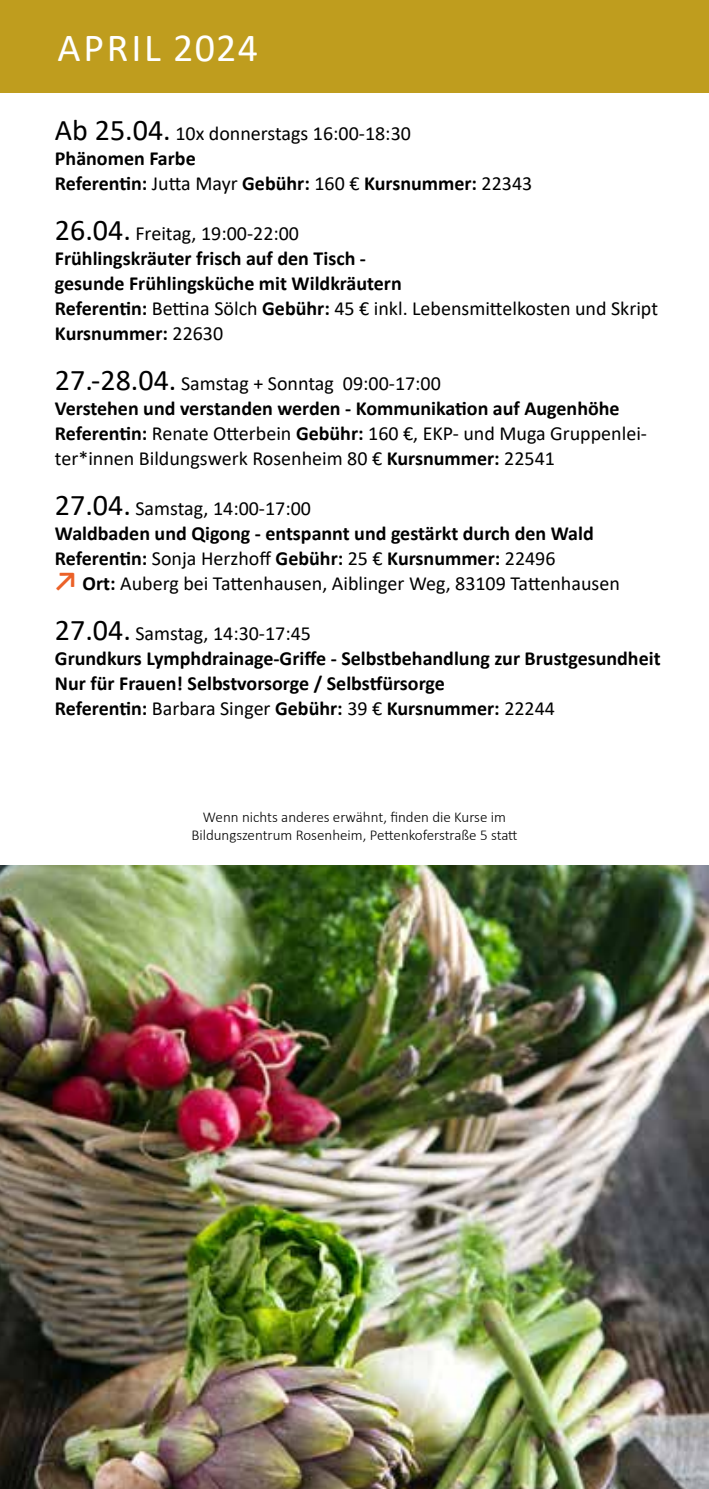
<style>
.page{position:relative;width:709px;height:1489px;background:#fff}
.page>*{position:absolute;margin:0;border:0;box-sizing:border-box;transform-origin:0 0}
.t1{font:40px "Calibri";letter-spacing:.07em;color:#fff}
.t2{font:20px/25px "Calibri";color:#000}
.t3{font:700 20px/25px "Calibri";color:#000}
.t4{font:300 15px/18px "Calibri";color:#000;text-align:center}
.s1{font-size:30px}
.s2{font-weight:700}
.s3{font-weight:400;font-size:30px}
.s4{font-weight:400}
.s5{font-weight:700;font-size:27.5px;color:#eb6128}
</style>
<div class="page">
<div style="left:0;top:0;width:709px;height:92px;background:#bf9d1e"></div>
<img style="left:0;top:865px;width:708px;height:623px">
<h1 class="t1" style="left:57px;top:20px;width:202px">APRIL 2024</h1>
<p class="t2" style="left:55px;top:120px;width:479px"><span class="s1">Ab 25.04.</span> 10x donnerstags 16:00-18:30<br><span class="s2">Phänomen Farbe<br>Referentin:</span> Jutta Mayr <span class="s2">Gebühr:</span> 160 € <span class="s2">Kursnummer:</span> 22343</p>
<p class="t3" style="left:55px;top:221px;width:604px"><span class="s3">26.04.</span> <span class="s4">Freitag, 19:00-22:00<br></span>Frühlingskräuter frisch auf den Tisch -<br>gesunde Frühlingsküche mit Wildkräutern<br>Referentin: <span class="s4">Bettina Sölch</span> Gebühr: <span class="s4">45 € inkl. Lebensmittelkosten und Skript </span>Kursnummer: <span class="s4">22630</span></p>
<p class="t2" style="left:55px;top:370px;width:593px"><span class="s1">27.-28.04.</span> Samstag + Sonntag 09:00-17:00<br><span class="s2">Verstehen und verstanden werden - Kommunikation auf Augenhöhe Referentin:</span> Renate Otterbein <span class="s2">Gebühr:</span> 160 €, EKP- und Muga Gruppenlei&shy;ter*innen Bildungswerk Rosenheim 80 € <span class="s2">Kursnummer:</span> 22541</p>
<p class="t2" style="left:55px;top:495px;width:566px"><span class="s1">27.04.</span> Samstag, 14:00-17:00<br><span class="s2">Waldbaden und Qigong - entspannt und gestärkt durch den Wald Referentin:</span> Sonja Herzhoff <span class="s2">Gebühr:</span> 25 € <span class="s2">Kursnummer:</span> 22496<br><span class="s5">↗</span> <span class="s2">Ort:</span> Auberg bei Tattenhausen, Aiblinger Weg, 83109 Tattenhausen</p>
<p class="t3" style="left:55px;top:621px;width:607px"><span class="s3">27.04.</span> <span class="s4">Samstag, 14:30-17:45<br></span>Grundkurs Lymphdrainage-Griffe - Selbstbehandlung zur Brustgesundheit Nur für Frauen! Selbstvorsorge / Selbstfürsorge<br>Referentin: <span class="s4">Barbara Singer</span> Gebühr: <span class="s4">39 €</span> Kursnummer: <span class="s4">22244</span></p>
<p class="t4" style="left:191px;top:808px;width:328px">Wenn nichts anderes erwähnt, finden die Kurse im<br>Bildungszentrum Rosenheim, Pettenkoferstraße 5 statt</p>
</div>
